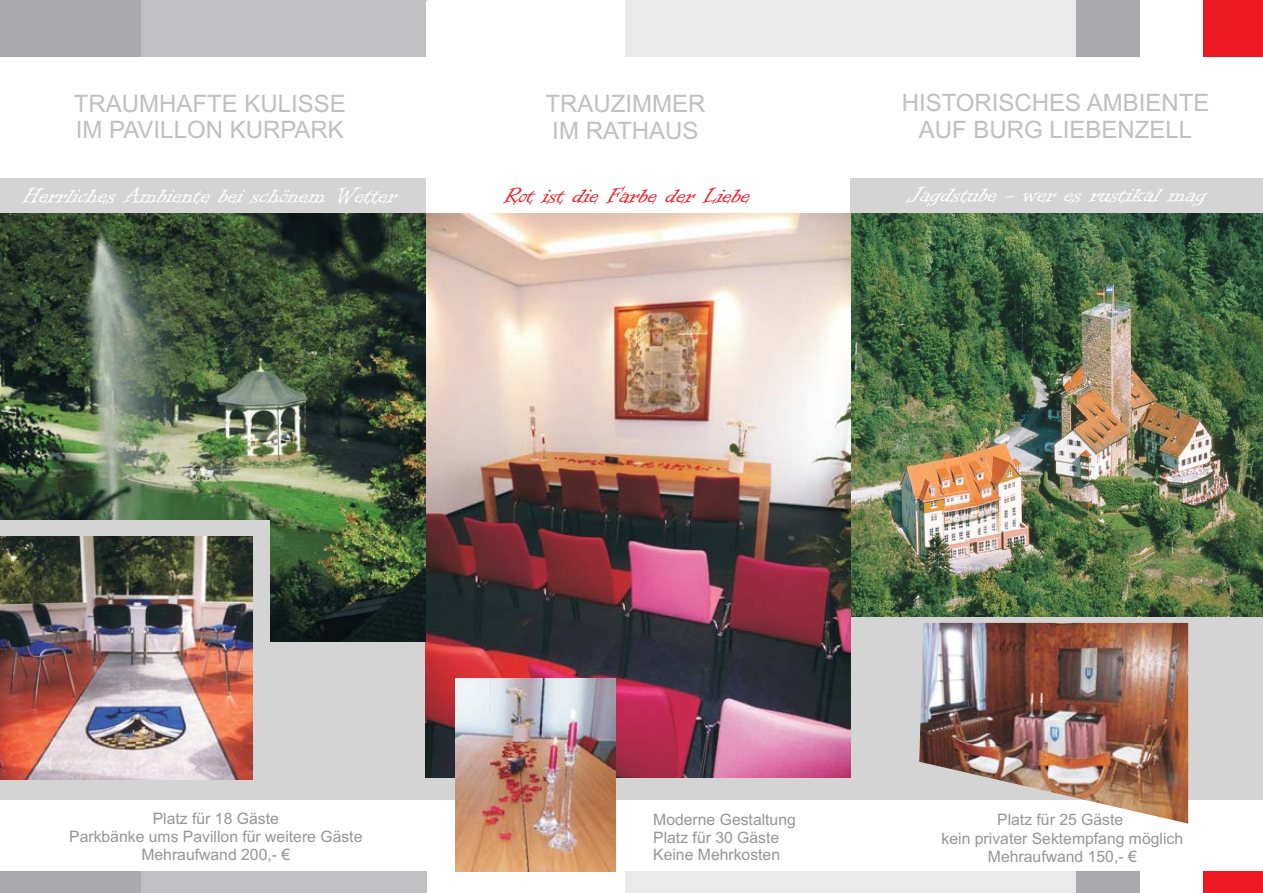
<style>
.page{position:relative;width:1263px;height:893px;background:#fff}
.page>*{position:absolute;margin:0;border:0;box-sizing:border-box;transform-origin:0 0}
.t1{font:25.5px "Informal Roman";color:#fff}
.t2{font:25.5px "Informal Roman";color:#ef1923}
.t3{font:24px/26.8px "Arial";color:#c0bfc1}
.t4{font:15.75px/17.5px "Arial";color:#969698;text-align:center}
</style>
<div class="page">
<div style="left:0;top:179px;width:425px;height:621px;background:#d5d4d5"></div>
<div style="left:418px;top:230px;width:449px;height:570px;background:#d5d4d5"></div>
<div style="left:850px;top:179px;width:413px;height:621px;background:#d5d4d5"></div>
<img style="left:850px;top:213px;width:413px;height:403px">
<img style="left:425px;top:213px;width:425px;height:564px">
<img style="left:456px;top:678px;width:159px;height:194px">
<div style="left:139px;top:0;width:287px;height:56px;background:#c0bfc1"></div>
<div style="left:625px;top:0;width:451px;height:56px;background:#ebeaea"></div>
<div style="left:1203px;top:0;width:60px;height:56px;background:#ef1923"></div>
<div style="left:1076px;top:0;width:64px;height:56px;background:#aaaaac"></div>
<div style="left:0;top:0;width:140px;height:56px;background:#aaaaac"></div>
<div style="left:139px;top:872px;width:287px;height:21px;background:#c0bfc1"></div>
<div style="left:625px;top:872px;width:451px;height:21px;background:#ebeaea"></div>
<div style="left:1203px;top:872px;width:60px;height:21px;background:#ef1923"></div>
<div style="left:1076px;top:872px;width:64px;height:21px;background:#aaaaac"></div>
<div style="left:0;top:872px;width:140px;height:21px;background:#aaaaac"></div>
<img style="left:0;top:213px;width:425px;height:428px">
<div style="left:0;top:521px;width:270px;height:273px;background:#d5d4d5"></div>
<img style="left:0;top:536px;width:252px;height:244px">
<img style="left:919px;top:623px;width:269px;height:201px">
<h2 class="t3" style="left:74px;top:92px;width:274px">TRAUMHAFTE KULISSE<br>IM PAVILLON KURPARK</h2>
<h2 class="t3" style="left:545px;top:93px;width:161px">TRAUZIMMER<br>IM RATHAUS</h2>
<h2 class="t3" style="left:902px;top:92px;width:309px;text-align:center">HISTORISCHES AMBIENTE<br>AUF BURG LIEBENZELL</h2>
<h1 class="t2" style="left:505px;top:178px;width:247px">Rot ist die Farbe der Liebe</h1>
<h1 class="t1" style="left:23px;top:178px;width:375px">Herrliches Ambiente bei schönem Wetter</h1>
<h1 class="t1" style="left:908px;top:177px;width:300px">Jagdstube - wer es rustikal mag</h1>
<p class="t4" style="left:69px;top:812px;width:295px">Platz für 18 Gäste<br>Parkbänke ums Pavillon für weitere Gäste<br>Mehraufwand 200,- €</p>
<p class="t4" style="left:653px;top:812px;width:144px;text-align:left">Moderne Gestaltung<br>Platz für 30 Gäste<br>Keine Mehrkosten</p>
<p class="t4" style="left:941px;top:811px;width:243px;line-height:19.5px">Platz für 25 Gäste<br>kein privater Sektempfang möglich</p>
<p class="t4" style="left:988px;top:849px;width:150px">Mehraufwand 150,- €</p>
</div>
